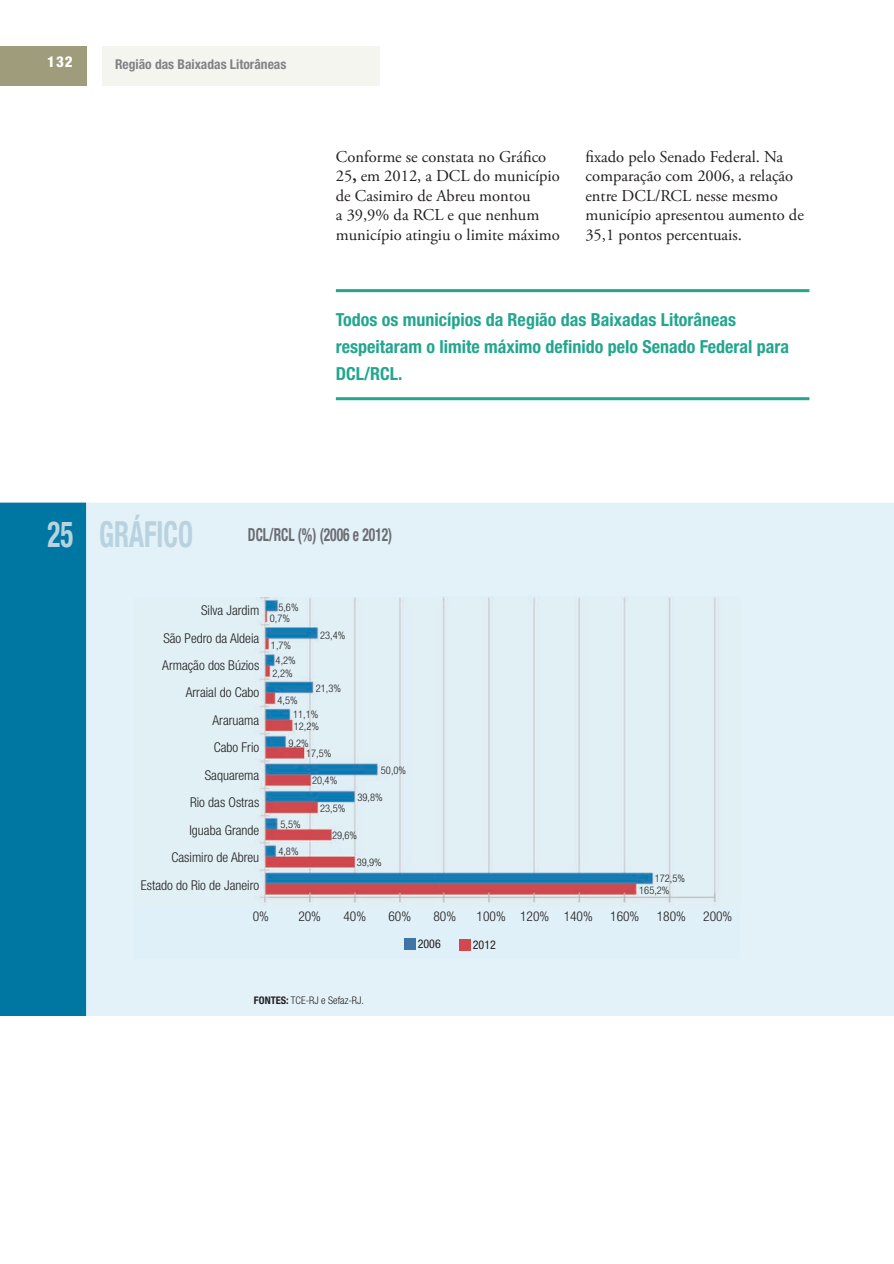
<style>
.page{position:relative;width:894px;height:1264px;background:#fff}
.page>*{position:absolute;margin:0;border:0;box-sizing:border-box;transform-origin:0 0}
.t1{font:700 condensed 36px "Helvetica Neue LT Std";color:#b9d2df;scale:.75 1}
.t2{font:700 condensed 18px/27px "Helvetica Neue LT Std";color:#23a68e}
.t3{font:700 condensed 18px "Helvetica Neue LT Std";color:#6c6d70;scale:.75 1}
.t4{font:16.5px/19.5px "Adobe Garamond Pro";color:#231f20}
.t5{font:800 condensed 15px "Helvetica Neue LT Std";color:#fff}
.t6{font:300 condensed 13.5px/27.5px "Helvetica Neue";color:#231f20;text-align:right}
.t7{font:700 condensed 13.5px "Helvetica Neue LT Std";color:#808285}
.t8{font:condensed 12px "Helvetica Neue LT Std";color:#231f20}
.t9{font:300 condensed 10.5px/10.6px "Helvetica Neue";color:#231f20}
.s1{font-weight:700}
.s2{font-family:"Helvetica Neue LT Std";font-weight:700}
</style>
<div class="page">
<div style="left:0;top:46px;width:86px;height:40px;background:#9f9c7b"></div>
<div style="left:102px;top:46px;width:278px;height:40px;background:#f5f5f0"></div>
<hr style="left:336px;top:289px;width:473px;height:3px;background:#23a68e">
<hr style="left:336px;top:397px;width:473px;height:3px;background:#23a68e">
<div style="left:0;top:502px;width:86px;height:514px;background:#0076a3"></div>
<div style="left:86px;top:502px;width:808px;height:514px;background:#e3f2f9"></div>
<img style="left:135px;top:596px;width:605px;height:363px">
<div style="left:404px;top:938px;width:11px;height:11px;background:#4073a8"></div>
<div style="left:460px;top:939px;width:11px;height:11px;background:#d2484f"></div>
<p class="t5" style="left:47px;top:52px;width:27px">132</p>
<p class="t7" style="left:115px;top:56px;width:173px">Região das Baixadas Litorâneas</p>
<p class="t4" style="left:336px;top:147px;width:225px">Conforme se constata no Gráfico<br>25<span class="s1">,</span> em 2012, a DCL do município de Casimiro de Abreu montou<br>a 39,9% da RCL e que nenhum município atingiu o limite máximo</p>
<p class="t4" style="left:585px;top:147px;width:220px">fixado pelo Senado Federal. Na comparação com 2006, a relação entre DCL/RCL nesse mesmo município apresentou aumento de<br>35,1 pontos percentuais.</p>
<p class="t2" style="left:336px;top:306px;width:455px">Todos os municípios da Região das Baixadas Litorâneas respeitaram o limite máximo definido pelo Senado Federal para<br>DCL/RCL.</p>
<h1 class="t1" style="left:48px;top:513px;width:195px">25 GRÁFICO</h1>
<p class="t3" style="left:248px;top:523px;width:194px">DCL/RCL (%) (2006 e 2012)</p>
<p class="t9" style="left:270px;top:602px;width:30px;text-indent:9px">5,6%<br>0,7%</p>
<p class="t6" style="left:141px;top:596px;width:120px">Silva Jardim<br>São Pedro da Aldeia<br>Armação dos Búzios<br>Arraial do Cabo<br>Araruama<br>Cabo Frio<br>Saquarema<br>Rio das Ostras<br>Iguaba Grande<br>Casimiro de Abreu<br>Estado do Rio de Janeiro</p>
<p class="t6" style="left:253px;top:902px;width:18px">0%</p>
<p class="t6" style="left:298px;top:902px;width:24px">20%</p>
<p class="t6" style="left:343px;top:902px;width:24px">40%</p>
<p class="t6" style="left:388px;top:902px;width:24px">60%</p>
<p class="t6" style="left:433px;top:902px;width:24px">80%</p>
<p class="t6" style="left:477px;top:902px;width:118px">100% 120% 140%</p>
<p class="t6" style="left:610px;top:902px;width:31px">160%</p>
<p class="t6" style="left:656px;top:902px;width:31px">180%</p>
<p class="t6" style="left:703px;top:902px;width:31px">200%</p>
<p class="t9" style="left:320px;top:630px;width:27px">23,4%</p>
<p class="t9" style="left:271px;top:640px;width:22px">1,7%</p>
<p class="t9" style="left:272px;top:667px;width:22px">2,2%</p>
<p class="t9" style="left:276px;top:655px;width:22px">4,2%</p>
<p class="t9" style="left:316px;top:682px;width:27px">21,3%</p>
<p class="t9" style="left:277px;top:694px;width:22px">4,5%</p>
<p class="t9" style="left:289px;top:718px;width:32px;line-height:17px;text-indent:5px">12,2%<br>9,2%</p>
<p class="t9" style="left:306px;top:748px;width:27px">17,5%</p>
<p class="t9" style="left:293px;top:709px;width:27px">11,1%</p>
<p class="t9" style="left:381px;top:764px;width:27px">50,0%</p>
<p class="t9" style="left:312px;top:775px;width:27px">20,4%</p>
<p class="t9" style="left:357px;top:792px;width:27px">39,8%</p>
<p class="t9" style="left:320px;top:803px;width:27px">23,5%</p>
<p class="t9" style="left:280px;top:818px;width:22px">5,5%</p>
<p class="t9" style="left:332px;top:829px;width:27px">29,6%</p>
<p class="t9" style="left:278px;top:846px;width:22px">4,8%</p>
<p class="t9" style="left:357px;top:856px;width:27px">39,9%</p>
<p class="t9" style="left:655px;top:873px;width:32px">172,5%</p>
<p class="t9" style="left:639px;top:884px;width:32px">165,2%</p>
<p class="t9" style="left:254px;top:995px;width:111px"><span class="s2">FONTES:</span> TCE-RJ e Sefaz-RJ.</p>
<p class="t8" style="left:418px;top:937px;width:25px">2006</p>
<p class="t8" style="left:473px;top:937px;width:25px">2012</p>
</div>
